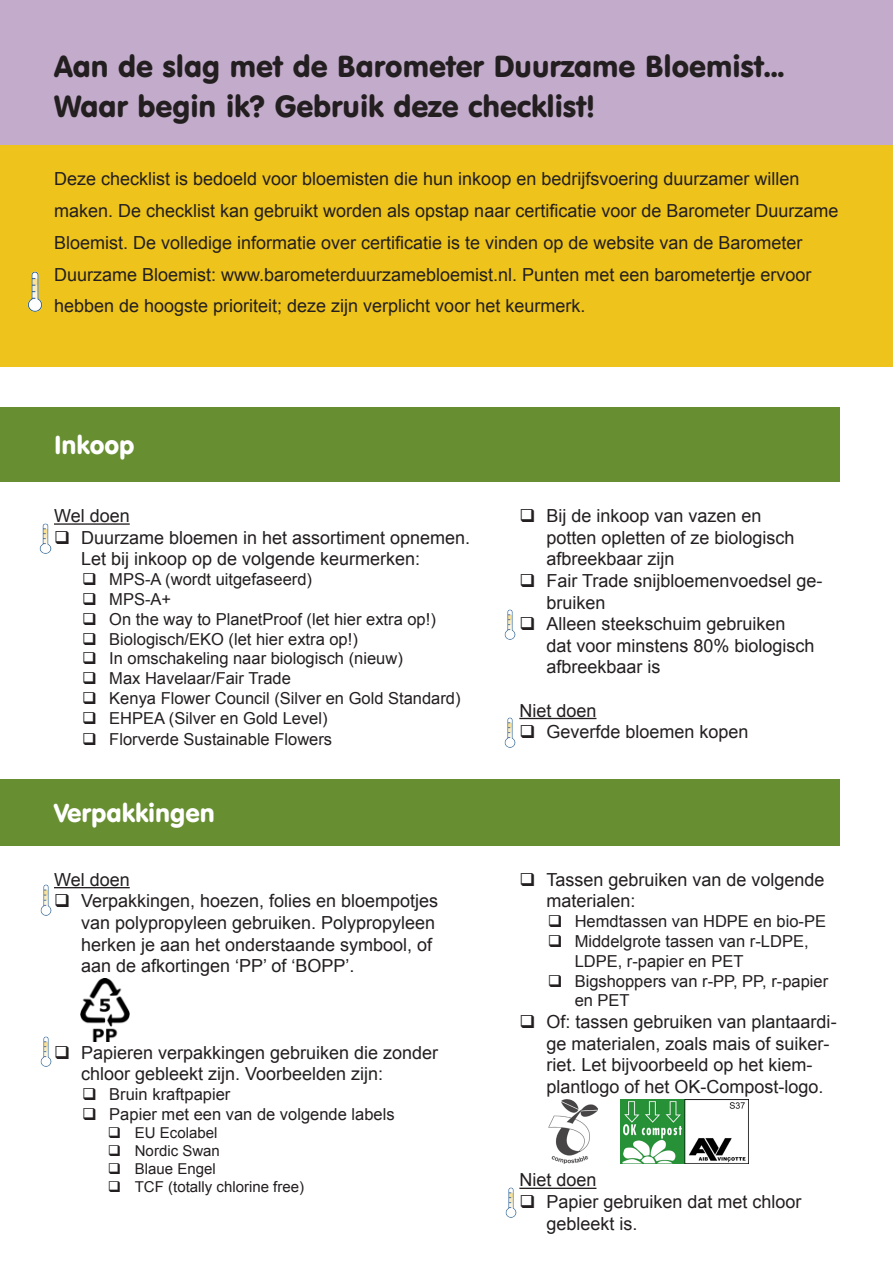
<style>
.page{position:relative;width:893px;height:1263px;background:#fff}
.page>*{position:absolute;margin:0;border:0;box-sizing:border-box;transform-origin:0 0}
.t1{font:30px/40.5px "VAG Rounded BT";color:#231f20}
.t2{font:25.5px "VAG Rounded BT";color:#fff}
.t3{font:18px/21.6px "Arial";color:#231f20}
.t4{font:16.5px/19.8px "Arial";color:#231f20}
.t5{font:15px "Arial";color:#231f20}
</style>
<div class="page">
<hr style="left:54px;top:523px;width:76px;height:2px;background:#231f20">
<div style="left:0;top:407px;width:839px;height:74px;background:#678e31"></div>
<div style="left:0;top:779px;width:839px;height:67px;background:#678e31"></div>
<div style="left:0;top:0;width:893px;height:145px;background:#c3abcb"></div>
<hr style="left:54px;top:887px;width:76px;height:1px;background:#231f20">
<div style="left:0;top:145px;width:893px;height:221px;background:#eec31c"></div>
<hr style="left:519px;top:718px;width:77px;height:1px;background:#231f20">
<hr style="left:519px;top:1188px;width:77px;height:1px;background:#231f20">
<img style="left:81px;top:978px;width:49px;height:64px">
<img style="left:548px;top:1099px;width:50px;height:64px">
<img style="left:621px;top:1099px;width:127px;height:64px">
<img style="left:40px;top:523px;width:11px;height:30px">
<img style="left:27px;top:271px;width:16px;height:41px">
<img style="left:504px;top:717px;width:11px;height:30px">
<img style="left:40px;top:885px;width:12px;height:30px">
<img style="left:40px;top:1036px;width:12px;height:31px">
<img style="left:505px;top:1188px;width:12px;height:30px">
<img style="left:504px;top:609px;width:11px;height:30px">
<h1 class="t1" style="left:54px;top:45px;width:732px">Aan de slag met de Barometer Duurzame Bloemist...<br>Waar begin ik? Gebruik deze checklist!</h1>
<p class="t3" style="left:54px;top:163px;width:786px;line-height:31.8px">Deze checklist is bedoeld voor bloemisten die hun inkoop en bedrijfsvoering duurzamer willen maken. De checklist kan gebruikt worden als opstap naar certificatie voor de Barometer Duurzame Bloemist. De volledige informatie over certificatie is te vinden op de website van de Barometer Duurzame Bloemist: www.barometerduurzamebloemist.nl. Punten met een barometertje ervoor hebben de hoogste prioriteit; deze zijn verplicht voor het keurmerk.</p>
<h2 class="t2" style="left:54px;top:429px;width:82px">Inkoop</h2>
<p class="t3" style="left:54px;top:505px;width:77px">Wel doen</p>
<p class="t3" style="left:81px;top:527px;width:391px;text-indent:-27px">❑ Duurzame bloemen in het assortiment opnemen.<br>Let bij inkoop op de volgende keurmerken:</p>
<p class="t4" style="left:82px;top:569px;width:231px">❑ MPS-A (wordt uitgefaseerd)</p>
<p class="t4" style="left:82px;top:589px;width:90px">❑ MPS-A+</p>
<p class="t4" style="left:82px;top:609px;width:355px">❑ On the way to PlanetProof (let hier extra op!)</p>
<p class="t4" style="left:82px;top:629px;width:277px">❑ Biologisch/EKO (let hier extra op!)</p>
<p class="t4" style="left:82px;top:649px;width:322px">❑ In omschakeling naar biologisch (nieuw)</p>
<p class="t4" style="left:82px;top:668px;width:210px">❑ Max Havelaar/Fair Trade</p>
<p class="t4" style="left:82px;top:688px;width:380px">❑ Kenya Flower Council (Silver en Gold Standard)</p>
<p class="t4" style="left:82px;top:708px;width:247px">❑ EHPEA (Silver en Gold Level)</p>
<p class="t4" style="left:82px;top:730px;width:251px">❑ Florverde Sustainable Flowers</p>
<h2 class="t2" style="left:54px;top:797px;width:162px">Verpakkingen</h2>
<p class="t3" style="left:54px;top:869px;width:77px">Wel doen</p>
<p class="t3" style="left:81px;top:890px;width:359px;text-indent:-27px">❑ Verpakkingen, hoezen, folies en bloempotjes van polypropyleen gebruiken. Polypropyleen herken je aan het onderstaande symbool, of aan de afkortingen ‘PP’ of ‘BOPP’.</p>
<p class="t3" style="left:81px;top:1041px;width:359px;text-indent:-27px">❑ Papieren verpakkingen gebruiken die zonder chloor gebleekt zijn. Voorbeelden zijn:</p>
<p class="t4" style="left:82px;top:1084px;width:150px">❑ Bruin kraftpapier</p>
<p class="t4" style="left:82px;top:1104px;width:314px">❑ Papier met een van de volgende labels</p>
<p class="t5" style="left:108px;top:1124px;width:111px">❑ EU Ecolabel</p>
<p class="t5" style="left:108px;top:1142px;width:114px">❑ Nordic Swan</p>
<p class="t5" style="left:108px;top:1160px;width:109px">❑ Blaue Engel</p>
<p class="t5" style="left:108px;top:1178px;width:198px">❑ TCF (totally chlorine free)</p>
<p class="t3" style="left:546px;top:505px;width:250px;text-indent:-27px">❑ Bij de inkoop van vazen en potten opletten of ze biologisch afbreekbaar zijn</p>
<p class="t3" style="left:546px;top:570px;width:278px;text-indent:-27px">❑ Fair Trade snijbloemenvoedsel ge&shy;bruiken</p>
<p class="t3" style="left:546px;top:613px;width:270px;text-indent:-27px">❑ Alleen steekschuim gebruiken dat voor minstens 80% biologisch afbreekbaar is</p>
<p class="t3" style="left:519px;top:699px;width:79px">Niet doen</p>
<p class="t3" style="left:519px;top:721px;width:231px">❑ Geverfde bloemen kopen</p>
<p class="t3" style="left:546px;top:869px;width:280px;text-indent:-27px">❑ Tassen gebruiken van de volgende materialen:</p>
<p class="t4" style="left:548px;top:911px;width:280px">❑ Hemdtassen van HDPE en bio-PE</p>
<p class="t4" style="left:575px;top:931px;width:235px;text-indent:-27px">❑ Middelgrote tassen van r-LDPE,<br>LDPE, r-papier en PET</p>
<p class="t4" style="left:575px;top:971px;width:255px;text-indent:-27px">❑ Bigshoppers van r-PP, PP, r-papier en PET</p>
<p class="t3" style="left:546px;top:1011px;width:292px;text-indent:-27px">❑ Of: tassen gebruiken van plantaardi&shy;ge materialen, zoals mais of suiker&shy;riet. Let bijvoorbeeld op het kiem&shy;plantlogo of het OK-Compost-logo.</p>
<p class="t3" style="left:519px;top:1169px;width:79px">Niet doen</p>
<p class="t3" style="left:546px;top:1191px;width:257px;text-indent:-27px">❑ Papier gebruiken dat met chloor gebleekt is.</p>
</div>
